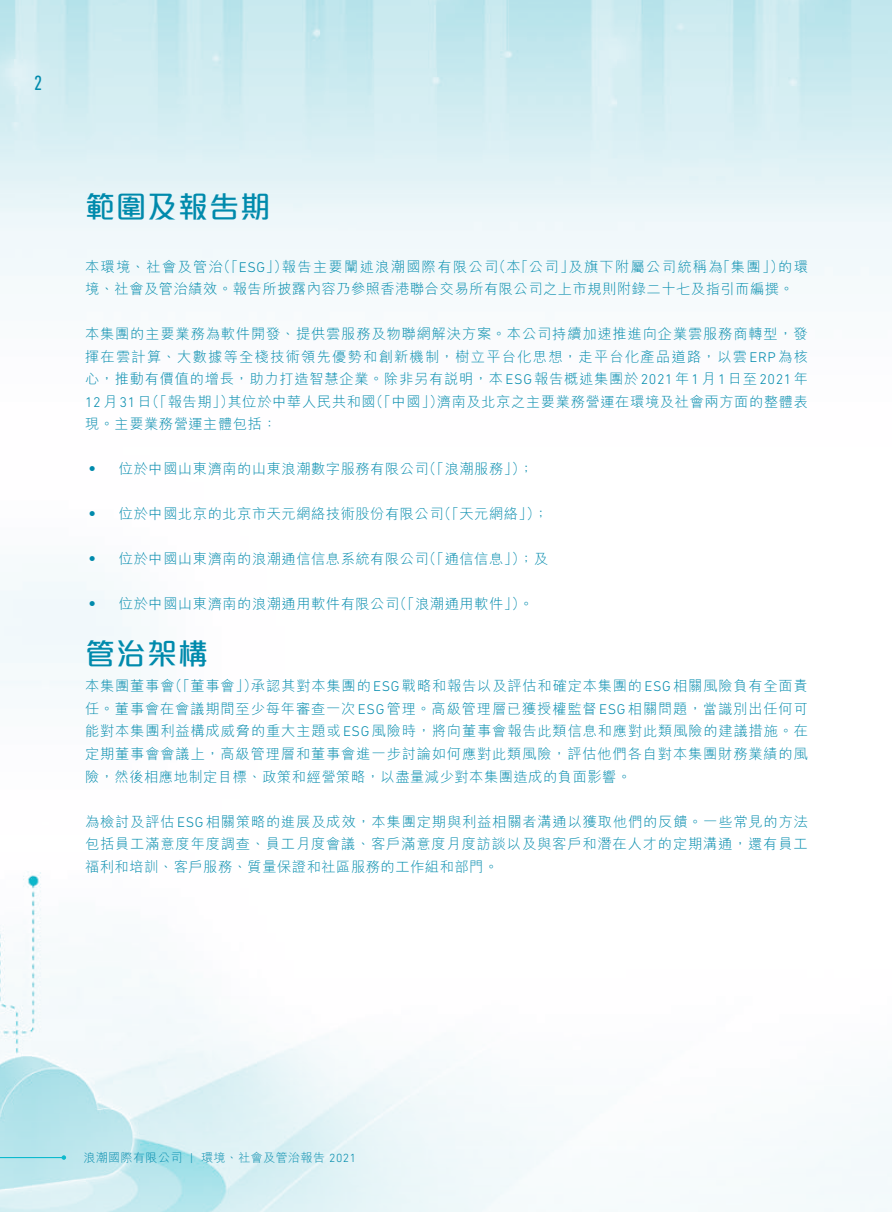
<style>
.page{position:relative;width:893px;height:1212px;background:#fff}
.page>*{position:absolute;margin:0;border:0;box-sizing:border-box;transform-origin:0 0}
.主標題{font:500 30px "M Elle HK";letter-spacing:.035em;color:#008aac}
._1__內文{font:condensed 21px "DIN Next LT Pro";color:#008aac}
._1__內文-2{font:300 14.25px/22.5px "M Hei HK";letter-spacing:.035em;color:#008aac;text-align:justify}
.t1{font:300 12px "M Hei HK";letter-spacing:.035em;color:#008aac}
.s1{font-family:"DIN Next LT Pro"}
</style>
<div class="page">
<img style="left:0;top:0;width:892px;height:1212px">
<hr style="left:0;top:1157px;width:64px;height:1px;background:#0dbacd">
<svg style="left:62px;top:1155px;width:4px;height:5px"></svg>
<p class="_1__內文" style="left:34px;top:71px;width:10px">2</p>
<p class="主標題" style="left:85px;top:192px;width:187px">範圍及報告期</p>
<p class="_1__內文-2" style="left:85px;top:255px;width:724px">本環境、社會及管治（「<span class="s1">ESG</span>」）報告主要闡述浪潮國際有限公司（本「公司」及旗下附屬公司統稱為「集團」）的環境、社會及管治績效。報告所披露內容乃參照香港聯合交易所有限公司之上市規則附錄二十七及指引而編撰。</p>
<p class="_1__內文-2" style="left:85px;top:322px;width:724px">本集團的主要業務為軟件開發、提供雲服務及物聯網解決方案。本公司持續加速推進向企業雲服務商轉型，發揮在雲計算、大數據等全棧技術領先優勢和創新機制，樹立平台化思想，走平台化產品道路，以雲<span class="s1">ERP</span>為核心，推動有價值的增長，助力打造智慧企業。除非另有說明，本<span class="s1">ESG</span>報告概述集團於<span class="s1">2021</span>年<span class="s1">1</span>月<span class="s1">1</span>日至<span class="s1">2021</span>年<span class="s1">12</span>月<span class="s1">31</span>日（「報告期」）其位於中華人民共和國（「中國」）濟南及北京之主要業務營運在環境及社會兩方面的整體表現。主要業務營運主體包括：</p>
<p class="_1__內文-2" style="left:85px;top:457px;width:16px">‧</p>
<p class="_1__內文-2" style="left:119px;top:457px;width:416px">位於中國山東濟南的山東浪潮數字服務有限公司（「浪潮服務」）；</p>
<p class="_1__內文-2" style="left:85px;top:502px;width:16px">‧</p>
<p class="_1__內文-2" style="left:119px;top:502px;width:431px">位於中國北京的北京市天元網絡技術股份有限公司（「天元網絡」）；</p>
<p class="_1__內文-2" style="left:85px;top:547px;width:16px">‧</p>
<p class="_1__內文-2" style="left:119px;top:547px;width:431px">位於中國山東濟南的浪潮通信信息系統有限公司（「通信信息」）；及</p>
<p class="_1__內文-2" style="left:85px;top:592px;width:16px">‧</p>
<p class="_1__內文-2" style="left:119px;top:592px;width:416px">位於中國山東濟南的浪潮通用軟件有限公司（「浪潮通用軟件」）。</p>
<p class="主標題" style="left:85px;top:639px;width:125px">管治架構</p>
<p class="_1__內文-2" style="left:85px;top:675px;width:724px">本集團董事會（「董事會」）承認其對本集團的<span class="s1">ESG</span>戰略和報告以及評估和確定本集團的<span class="s1">ESG</span>相關風險負有全面責任。董事會在會議期間至少每年審查一次<span class="s1">ESG</span>管理。高級管理層已獲授權監督<span class="s1">ESG</span>相關問題，當識別出任何可能對本集團利益構成威脅的重大主題或<span class="s1">ESG</span>風險時，將向董事會報告此類信息和應對此類風險的建議措施。在定期董事會會議上，高級管理層和董事會進一步討論如何應對此類風險，評估他們各自對本集團財務業績的風險，然後相應地制定目標、政策和經營策略，以盡量減少對本集團造成的負面影響。</p>
<p class="_1__內文-2" style="left:85px;top:810px;width:724px">為檢討及評估<span class="s1">ESG</span>相關策略的進展及成效，本集團定期與利益相關者溝通以獲取他們的反饋。一些常見的方法包括員工滿意度年度調查、員工月度會議、客戶滿意度月度訪談以及與客戶和潛在人才的定期溝通，還有員工福利和培訓、客戶服務、質量保證和社區服務的工作組和部門。</p>
<p class="t1" style="left:83px;top:1151px;width:274px">浪潮國際有限公司 <span class="s1">|</span> 環境、社會及管治報告 <span class="s1">2021</span></p>
</div>
